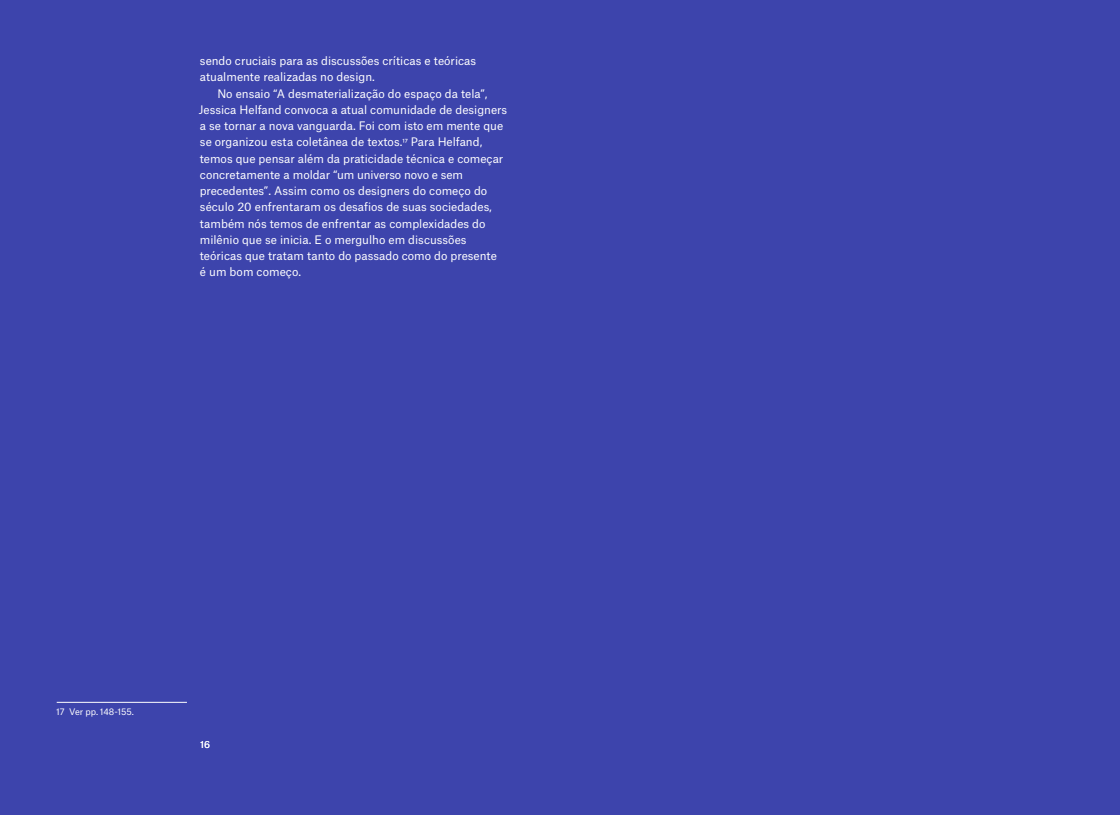
<style>
.page{position:relative;width:1120px;height:815px;background:#3d44ac}
.page>*{position:absolute;margin:0;border:0;box-sizing:border-box;transform-origin:0 0}
.t1{font:11.25px/16.2px "Atlas Grotesk";color:#fff}
.t2{font:9.38px "Atlas Grotesk";color:#fff}
.t3{font:8.75px "Atlas Grotesk";color:#fff}
.s1{font-size:8.75px}
</style>
<div class="page">
<hr style="left:57px;top:702px;width:130px;height:1px;background:#fff">
<p class="t1" style="left:200px;top:52px;width:278px">sendo cruciais para as discussões críticas e teóricas atualmente realizadas no design.</p>
<p class="t1" style="left:199px;top:84px;width:310px;text-indent:19px">No ensaio “A desmaterialização do espaço da tela”, Jessica Helfand convoca a atual comunidade de designers a se tornar a nova vanguarda. Foi com isto em mente que se organizou esta coletânea de textos.<span class="s1">17</span> Para Helfand, temos que pensar além da praticidade técnica e começar concretamente a moldar “um universo novo e sem precedentes”. Assim como os designers do começo do século 20 enfrentaram os desafios de suas sociedades, também nós temos de enfrentar as complexidades do milênio que se inicia. E o mergulho em discussões teóricas que tratam tanto do passado como do presente<br>é um bom começo.</p>
<p class="t3" style="left:56px;top:705px;width:79px">17 Ver pp. 148-155.</p>
<p class="t2" style="left:200px;top:737px;width:11px">16</p>
</div>
